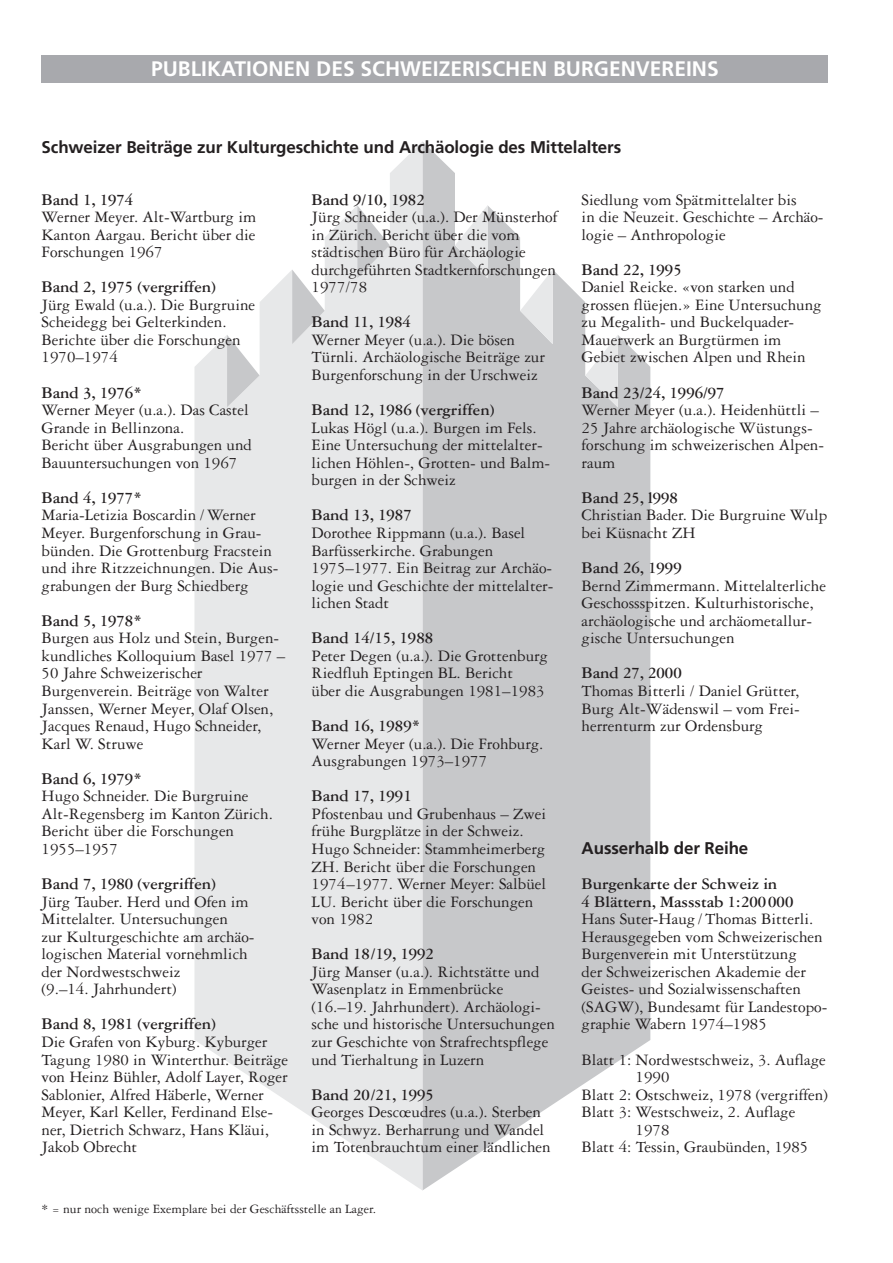
<style>
.page{position:relative;width:893px;height:1263px;background:#fff}
.page>*{position:absolute;margin:0;border:0;box-sizing:border-box;transform-origin:0 0}
.t1{font:700 21px "Frutiger";color:#fff}
.t2{font:16.95px/17.5px "Garamond Three";color:#231f20}
.t3{font:700 16.95px/17.5px "Garamond Three";letter-spacing:-.005em;color:#231f20}
.t4{font:700 16.95px "Frutiger";letter-spacing:-.005em;color:#231f20}
.t5{font:13.5px "Garamond Three";color:#231f20}
</style>
<div class="page">
<svg style="left:422px;top:141px;width:228px;height:1049px;fill:#c7c8ca"></svg>
<svg style="left:194px;top:142px;width:228px;height:1048px;fill:#e7e8e9"></svg>
<svg style="left:585px;top:335px;width:33px;height:72px"></svg>
<svg style="left:520px;top:269px;width:33px;height:75px"></svg>
<svg style="left:455px;top:205px;width:33px;height:73px"></svg>
<svg style="left:227px;top:335px;width:33px;height:72px"></svg>
<svg style="left:292px;top:269px;width:33px;height:75px"></svg>
<svg style="left:357px;top:205px;width:33px;height:73px"></svg>
<div style="left:42px;top:55px;width:786px;height:28px;background:#a8a9ad"></div>
<p class="t1" style="left:151px;top:61px;width:569px">PUBLIKATIONEN DES SCHWEIZERISCHEN BURGENVEREINS</p>
<p class="t4" style="left:42px;top:140px;width:581px">Schweizer Beiträge zur Kulturgeschichte und Archäologie des Mittelalters</p>
<p class="t3" style="left:42px;top:192px;width:93px">Band 1, 1974</p>
<p class="t2" style="left:42px;top:210px;width:216px;text-align:justify">Werner Meyer. Alt-Wartburg im Kanton Aargau. Bericht über die Forschungen 1967</p>
<p class="t3" style="left:42px;top:280px;width:176px">Band 2, 1975 (vergriffen)</p>
<p class="t2" style="left:42px;top:297px;width:215px">Jürg Ewald (u.a.). Die Burgruine<br>Scheidegg bei Gelterkinden.<br>Berichte über die Forschungen<br>1970–1974</p>
<p class="t3" style="left:42px;top:385px;width:102px">Band 3, 1976*</p>
<p class="t2" style="left:42px;top:403px;width:212px">Werner Meyer (u.a.). Das Castel<br>Grande in Bellinzona.<br>Bericht über Ausgrabungen und<br>Bauuntersuchungen von 1967</p>
<p class="t3" style="left:42px;top:490px;width:102px">Band 4, 1977*</p>
<p class="t2" style="left:42px;top:508px;width:238px">Maria-Letizia Boscardin /Werner Meyer. Burgenforschung in Grau&shy;bünden. Die Grottenburg Fracstein und ihre Ritzzeichnungen. Die Aus&shy;grabungen der Burg Schiedberg</p>
<p class="t3" style="left:42px;top:613px;width:102px">Band 5, 1978*</p>
<p class="t2" style="left:42px;top:631px;width:245px">Burgen aus Holz und Stein, Burgen&shy;kundliches Kolloquium Basel 1977 –<br>50 Jahre Schweizerischer<br>Burgenverein. Beiträge von Walter<br>Janssen, Werner Meyer, Olaf Olsen,<br>Jacques Renaud, Hugo Schneider,<br>Karl W. Struwe</p>
<p class="t3" style="left:42px;top:771px;width:102px">Band 6, 1979*</p>
<p class="t2" style="left:42px;top:789px;width:233px">Hugo Schneider. Die Burgruine<br>Alt-Regensberg im Kanton Zürich.<br>Bericht über die Forschungen<br>1955–1957</p>
<p class="t3" style="left:42px;top:877px;width:176px">Band 7, 1980 (vergriffen)</p>
<p class="t2" style="left:42px;top:894px;width:214px">Jürg Tauber. Herd und Ofen im<br>Mittelalter. Untersuchungen<br>zur Kulturgeschichte am archäo&shy;logischen Material vornehmlich der Nordwestschweiz<br>(9.–14. Jahrhundert)</p>
<p class="t3" style="left:42px;top:1017px;width:176px">Band 8, 1981 (vergriffen)</p>
<p class="t2" style="left:42px;top:1035px;width:248px">Die Grafen von Kyburg. Kyburger<br>Tagung 1980 in Winterthur. Beiträge von Heinz Bühler, Adolf Layer, Roger<br>Sablonier, Alfred Häberle, Werner<br>Meyer, Karl Keller, Ferdinand Else&shy;ner, Dietrich Schwarz, Hans Kläui,<br>Jakob Obrecht</p>
<p class="t3" style="left:312px;top:192px;width:115px">Band 9/10, 1982</p>
<p class="t2" style="left:312px;top:210px;width:247px">Jürg Schneider (u.a.). Der Münsterhof in Zürich. Bericht über die vom städtischen Büro für Archäologie durchgeführten Stadtkernforschungen<br>1977/78</p>
<p class="t3" style="left:312px;top:315px;width:101px">Band 11, 1984</p>
<p class="t2" style="left:312px;top:333px;width:235px">Werner Meyer (u.a.). Die bösen<br>Türnli. Archäologische Beiträge zur<br>Burgenforschung in der Urschweiz</p>
<p class="t3" style="left:312px;top:403px;width:184px">Band 12, 1986 (vergriffen)</p>
<p class="t2" style="left:312px;top:420px;width:240px">Lukas Högl (u.a.). Burgen im Fels.<br>Eine Untersuchung der mittelalter&shy;lichen Höhlen-, Grotten- und Balm&shy;burgen in der Schweiz</p>
<p class="t3" style="left:312px;top:508px;width:102px">Band 13, 1987</p>
<p class="t2" style="left:312px;top:526px;width:243px">Dorothee Rippmann (u.a.). Basel<br>Barfüsserkirche. Grabungen<br>1975–1977. Ein Beitrag zur Archäo&shy;logie und Geschichte der mittelalter&shy;lichen Stadt</p>
<p class="t3" style="left:312px;top:631px;width:123px">Band 14/15, 1988</p>
<p class="t2" style="left:312px;top:648px;width:238px">Peter Degen (u.a.). Die Grottenburg<br>Riedfluh Eptingen BL. Bericht<br>über die Ausgrabungen 1981–1983</p>
<p class="t3" style="left:312px;top:719px;width:110px">Band 16, 1989*</p>
<p class="t2" style="left:312px;top:736px;width:233px">Werner Meyer (u.a.). Die Frohburg.<br>Ausgrabungen 1973–1977</p>
<p class="t3" style="left:312px;top:789px;width:102px">Band 17, 1991</p>
<p class="t2" style="left:312px;top:806px;width:236px">Pfostenbau und Grubenhaus – Zwei frühe Burgplätze in der Schweiz.<br>Hugo Schneider: Stammheimerberg<br>ZH. Bericht über die Forschungen<br>1974–1977. Werner Meyer: Salbüel<br>LU. Bericht über die Forschungen von 1982</p>
<p class="t3" style="left:312px;top:947px;width:124px">Band 18/19, 1992</p>
<p class="t2" style="left:312px;top:964px;width:245px">Jürg Manser (u.a.). Richtstätte und Wasenplatz in Emmenbrücke (16.–19. Jahrhundert). Archäologi&shy;sche und historische Untersuchungen zur Geschichte von Strafrechtspflege und Tierhaltung in Luzern</p>
<p class="t3" style="left:312px;top:1087px;width:124px">Band 20/21, 1995</p>
<p class="t2" style="left:312px;top:1105px;width:240px">Georges Descœudres (u.a.). Sterben in Schwyz. Berharrung und Wandel im Totenbrauchtum einer ländlichen</p>
<p class="t5" style="left:42px;top:1204px;width:336px">* = nur noch wenige Exemplare bei der Geschäftsstelle an Lager.</p>
<p class="t2" style="left:582px;top:192px;width:243px">Siedlung vom Spätmittelalter bis<br>in die Neuzeit. Geschichte – Archäo&shy;logie – Anthropologie</p>
<p class="t3" style="left:582px;top:262px;width:102px">Band 22, 1995</p>
<p class="t2" style="left:582px;top:280px;width:242px">Daniel Reicke. «von starken und grossen flüejen.» Eine Untersuchung zu Megalith- und Buckelquader-<br>Mauerwerk an Burgtürmen im<br>Gebiet zwischen Alpen und Rhein</p>
<p class="t3" style="left:582px;top:385px;width:145px">Band 23/24, 1996/97</p>
<p class="t2" style="left:582px;top:403px;width:244px">Werner Meyer (u.a.). Heidenhüttli –<br>25 Jahre archäologische Wüstungs&shy;forschung im schweizerischen Alpen&shy;raum</p>
<p class="t3" style="left:582px;top:490px;width:98px">Band 25, l998</p>
<p class="t2" style="left:582px;top:508px;width:247px">Christian Bader. Die Burgruine Wulp bei Küsnacht ZH</p>
<p class="t3" style="left:582px;top:561px;width:102px">Band 26, 1999</p>
<p class="t2" style="left:582px;top:578px;width:246px">Bernd Zimmermann. Mittelalterliche Geschossspitzen. Kulturhistorische, archäologische und archäometallur&shy;gische Untersuchungen</p>
<p class="t3" style="left:582px;top:666px;width:102px">Band 27, 2000</p>
<p class="t2" style="left:582px;top:684px;width:220px;text-align:justify">Thomas Bitterli / Daniel Grütter, Burg Alt-Wädenswil – vom Frei&shy;herrenturm zur Ordensburg</p>
<p class="t4" style="left:582px;top:841px;width:168px">Ausserhalb der Reihe</p>
<p class="t3" style="left:582px;top:877px;width:213px">Burgenkarte der Schweiz in<br>4 Blättern, Massstab 1:200000</p>
<p class="t2" style="left:582px;top:912px;width:247px">Hans Suter-Haug /Thomas Bitterli.<br>Herausgegeben vom Schweizerischen Burgenverein mit Unterstützung<br>der Schweizerischen Akademie der Geistes- und Sozialwissenschaften (SAGW), Bundesamt für Landestopo&shy;graphie Wabern 1974–1985</p>
<p class="t2" style="left:582px;top:1052px;width:246px">Blatt 1: Nordwestschweiz, 3. Auflage</p>
<p class="t2" style="left:636px;top:1070px;width:35px">1990</p>
<p class="t2" style="left:582px;top:1087px;width:248px">Blatt 2: Ostschweiz, 1978 (vergriffen)</p>
<p class="t2" style="left:582px;top:1105px;width:215px">Blatt 3: Westschweiz, 2. Auflage</p>
<p class="t2" style="left:636px;top:1122px;width:35px">1978</p>
<p class="t2" style="left:582px;top:1140px;width:228px">Blatt 4: Tessin, Graubünden, 1985</p>
</div>
